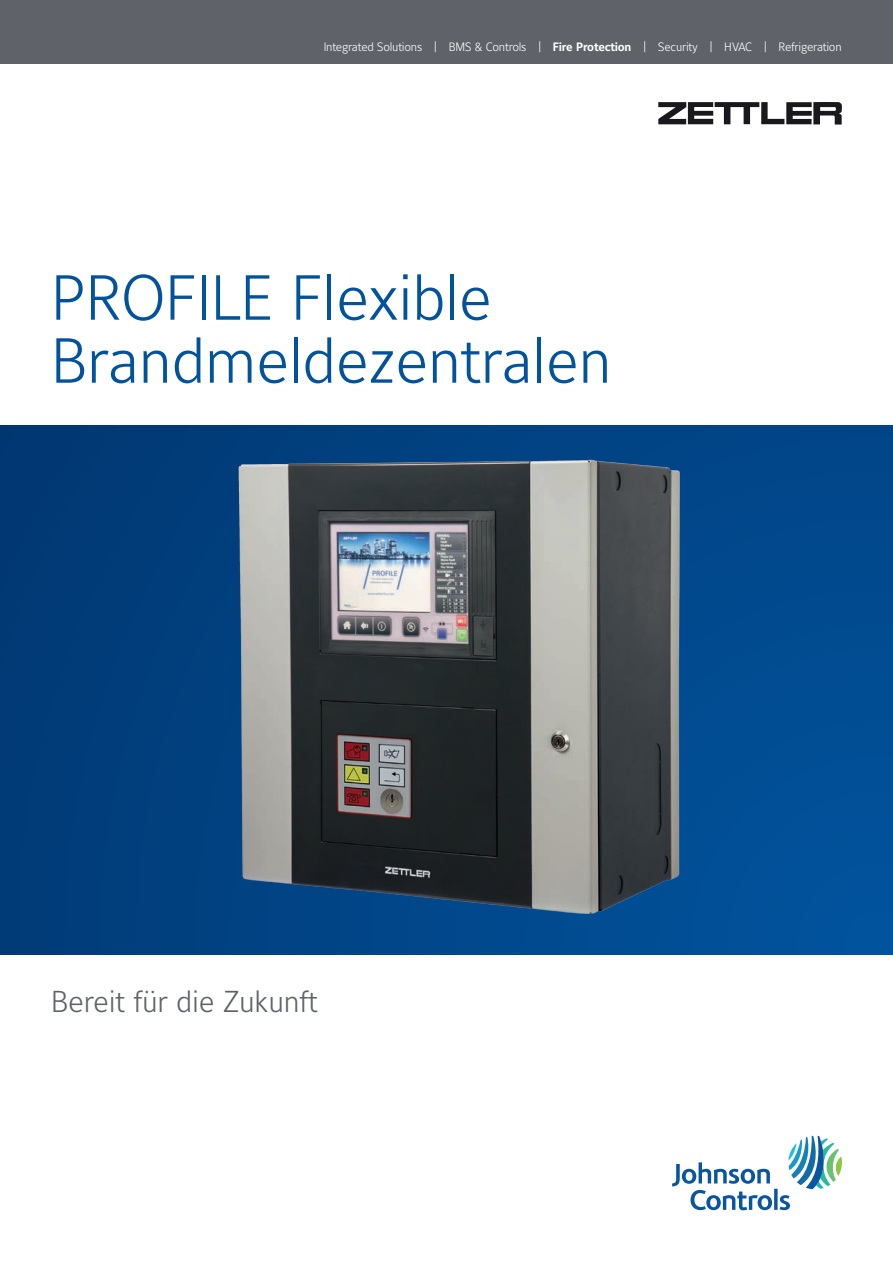
<style>
.page{position:relative;width:893px;height:1263px;background:#fff}
.page>*{position:absolute;margin:0;border:0;box-sizing:border-box;transform-origin:0 0}
.t1{font:300 63px/63px "Maurea Jci Tf ML";letter-spacing:-.01em;color:#01539e}
.t2{font:300 30px "Maurea Jci Tf ML";letter-spacing:-.01em;color:#5f6369}
.t3{font:300 12px "Maurea Jci Tf ML";letter-spacing:-.02em;color:#fff}
.s1{font-family:"Maurea Jci Lf ML";font-weight:700}
</style>
<div class="page">
<svg style="left:672px;top:1136px;width:170px;height:74px"></svg>
<div style="left:0;top:0;width:893px;height:64px;background:#5f6369"></div>
<div style="left:0;top:425px;width:893px;height:529px;background:linear-gradient(to right,#013a76,#014e96)"></div>
<svg style="left:658px;top:102px;width:184px;height:23px"></svg>
<img style="left:210px;top:447px;width:488px;height:480px">
<p class="t3" style="left:324px;top:39px;width:519px">Integrated Solutions | BMS &amp; Controls | <span class="s1">Fire Protection</span> | Security | HVAC | Refrigeration</p>
<h1 class="t1" style="left:51px;top:265px;width:562px">PROFILE Flexible<br>Brandmeldezentralen</h1>
<h2 class="t2" style="left:51px;top:983px;width:268px">Bereit für die Zukunft</h2>
</div>
